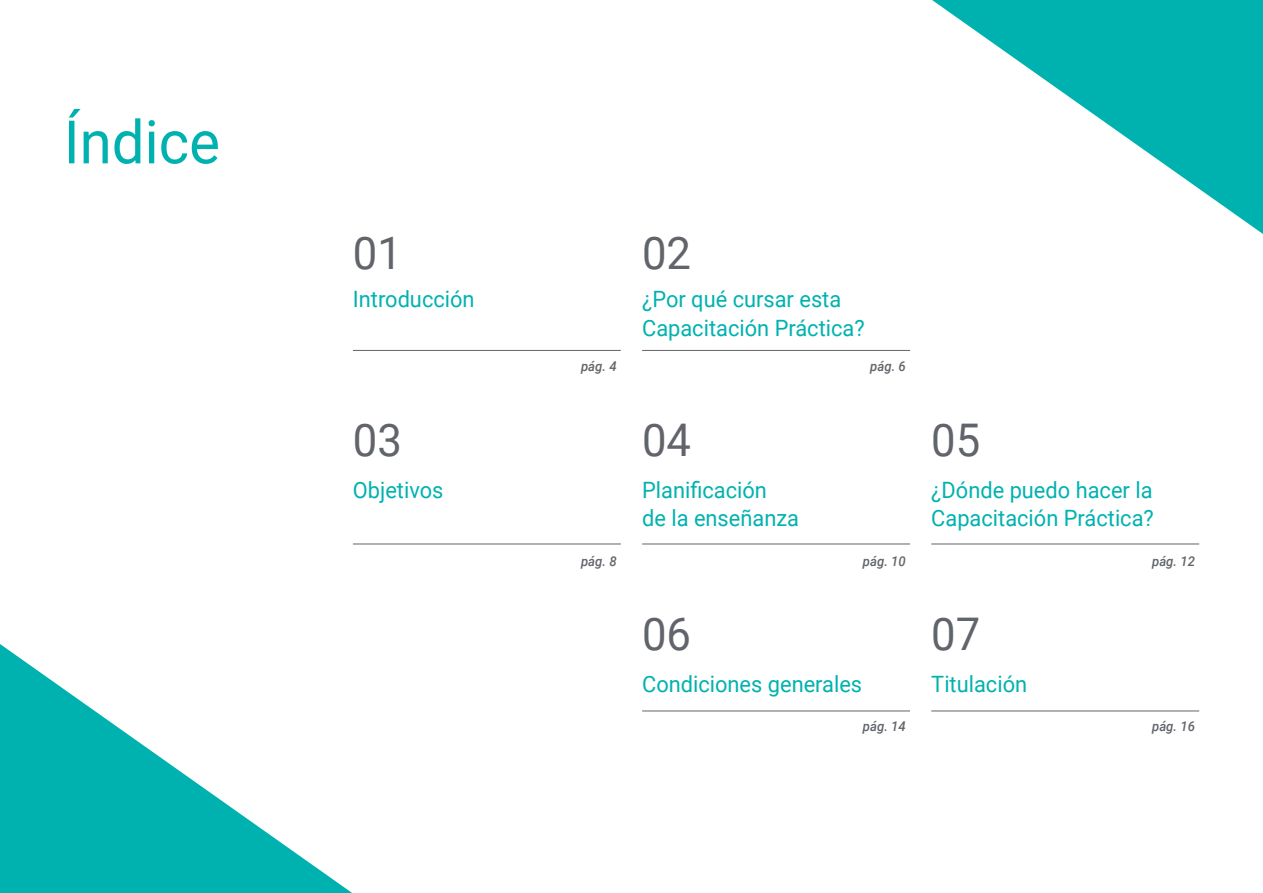
<style>
.page{position:relative;width:1263px;height:893px;background:#fff}
.page>*{position:absolute;margin:0;border:0;box-sizing:border-box;transform-origin:0 0}
.t1{font:60px "Roboto";color:#00b2af}
.t2{font:45px "Roboto";color:#61646a}
.t3{font:22.5px/28.5px "Roboto";color:#00b2af}
.t4{font:italic 500 13.5px "Roboto";color:#61646a}
</style>
<div class="page">
<svg style="left:0;top:644px;width:352px;height:249px"></svg>
<svg style="left:932px;top:0;width:331px;height:234px"></svg>
<hr style="left:353px;top:350px;width:268px;height:1px;background:#61646a">
<hr style="left:931px;top:544px;width:268px;height:1px;background:#61646a">
<hr style="left:642px;top:350px;width:268px;height:1px;background:#61646a">
<hr style="left:642px;top:544px;width:268px;height:1px;background:#61646a">
<hr style="left:931px;top:711px;width:268px;height:1px;background:#61646a">
<hr style="left:642px;top:711px;width:268px;height:1px;background:#61646a">
<hr style="left:353px;top:544px;width:268px;height:1px;background:#61646a">
<h1 class="t1" style="left:64px;top:100px;width:158px">Índice</h1>
<h2 class="t2" style="left:353px;top:221px;width:51px">01</h2>
<h2 class="t2" style="left:642px;top:221px;width:51px">02</h2>
<p class="t3" style="left:353px;top:284px;width:123px">Introducción</p>
<p class="t3" style="left:642px;top:284px;width:224px">¿Por qué cursar esta<br>Capacitación Práctica?</p>
<p class="t4" style="left:581px;top:357px;width:37px">pág. 4</p>
<p class="t4" style="left:870px;top:357px;width:37px">pág. 6</p>
<h2 class="t2" style="left:353px;top:408px;width:51px">03</h2>
<h2 class="t2" style="left:642px;top:408px;width:51px">04</h2>
<h2 class="t2" style="left:931px;top:408px;width:51px">05</h2>
<p class="t3" style="left:353px;top:475px;width:92px">Objetivos</p>
<p class="t3" style="left:642px;top:475px;width:158px">Planificación<br>de la enseñanza</p>
<p class="t3" style="left:931px;top:475px;width:224px">¿Dónde puedo hacer la<br>Capacitación Práctica?</p>
<p class="t4" style="left:581px;top:551px;width:37px">pág. 8</p>
<p class="t4" style="left:863px;top:551px;width:44px">pág. 10</p>
<p class="t4" style="left:1152px;top:551px;width:44px">pág. 12</p>
<h2 class="t2" style="left:642px;top:602px;width:51px">06</h2>
<h2 class="t2" style="left:931px;top:602px;width:51px">07</h2>
<p class="t3" style="left:642px;top:669px;width:222px">Condiciones generales</p>
<p class="t3" style="left:931px;top:669px;width:97px">Titulación</p>
<p class="t4" style="left:863px;top:717px;width:44px">pág. 14</p>
<p class="t4" style="left:1152px;top:717px;width:44px">pág. 16</p>
</div>
